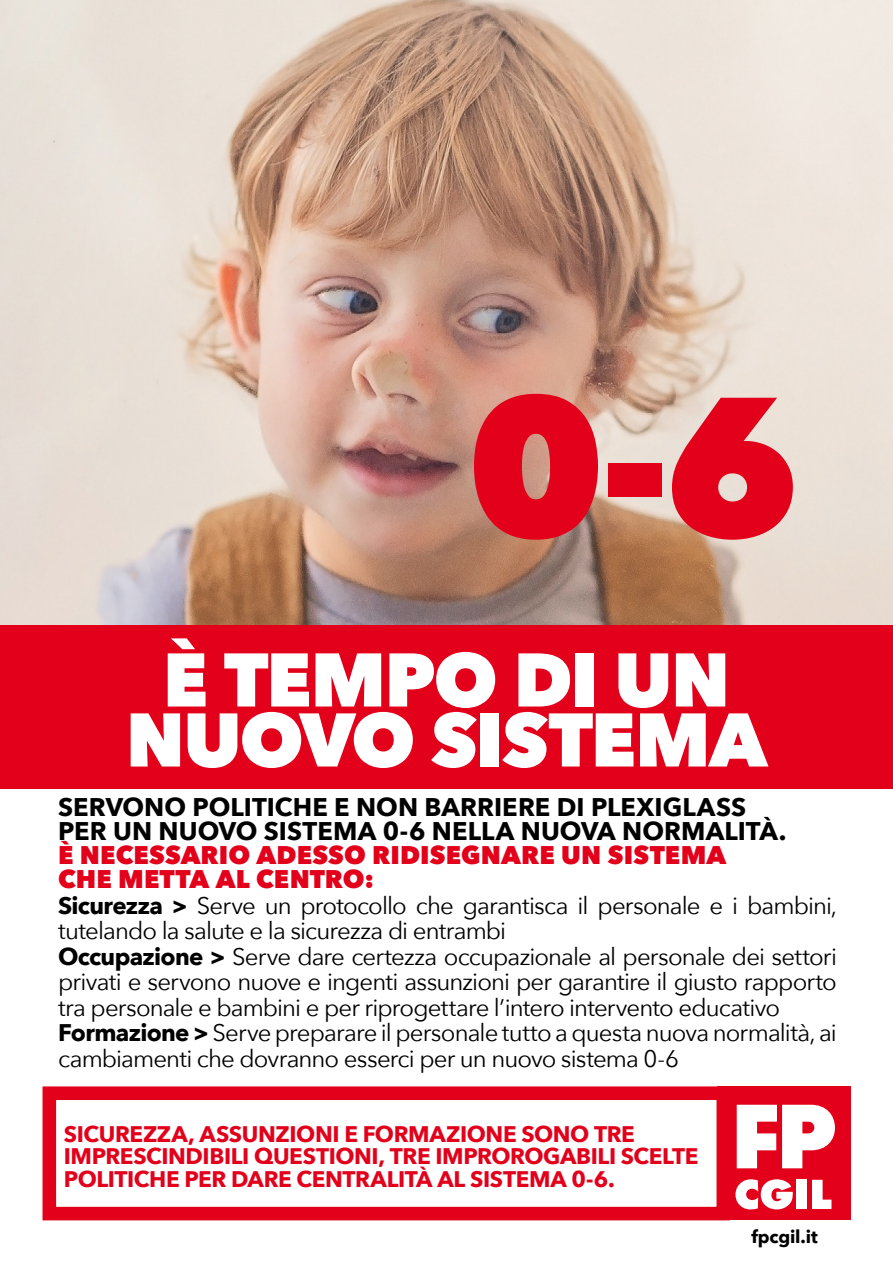
<style>
.page{position:relative;width:893px;height:1263px;background:#fff}
.page>*{position:absolute;margin:0;border:0;box-sizing:border-box;transform-origin:0 0}
.t1{font:800 195px "Avenir Next";color:#e2001a}
.t2{font:800 75px/60px "Avenir Next";letter-spacing:-.02em;color:#fff;text-align:center}
.t3{font:700 25.5px/24px "Avenir Next";color:#000}
.t4{font:800 25.5px/24px "Avenir Next";letter-spacing:.005em;color:#e2001a}
.t5{font:24px/25.5px "Avenir Next";letter-spacing:-.035em;color:#000}
.t6{font:700 22.5px/22.5px "Avenir Next";letter-spacing:-.015em;color:#e2001a}
.t7{font:700 18px "Avenir Next";letter-spacing:-.01em;color:#000}
.s1{font-weight:700}
</style>
<div class="page">
<div style="left:43px;top:1086px;width:687px;height:134px;background:#fff;border:14px solid #e2001a"></div>
<div style="left:716px;top:1086px;width:134px;height:134px;background:#e2001a"></div>
<svg style="left:735px;top:1179px;width:58px;height:30px"></svg>
<div style="left:796px;top:1180px;width:11px;height:29px;background:#fff"></div>
<svg style="left:812px;top:1180px;width:19px;height:29px"></svg>
<svg style="left:737px;top:1105px;width:98px;height:63px"></svg>
<img style="left:0;top:0;width:893px;height:625px">
<div style="left:0;top:625px;width:893px;height:163px;background:#e2001a"></div>
<h1 class="t1" style="left:468px;top:346px;width:334px">0-6</h1>
<h2 class="t2" style="left:126px;top:649px;width:643px">È TEMPO DI UN<br>NUOVO SISTEMA</h2>
<p class="t3" style="left:58px;top:795px;width:730px">SERVONO POLITICHE E NON BARRIERE DI PLEXIGLASS<br>PER UN NUOVO SISTEMA 0-6 NELLA NUOVA NORMALITÀ.</p>
<p class="t4" style="left:58px;top:843px;width:670px">È NECESSARIO ADESSO RIDISEGNARE UN SISTEMA<br>CHE METTA AL CENTRO:</p>
<p class="t5" style="left:58px;top:892px;width:780px"><span class="s1">Sicurezza &gt;</span> Serve un protocollo che garantisca il personale e i bambini, tutelando la salute e la sicurezza di entrambi<br><span class="s1">Occupazione &gt;</span> Serve dare certezza occupazionale al personale dei settori privati e servono nuove e ingenti assunzioni per garantire il giusto rapporto tra personale e bambini e per riprogettare l’intero intervento educativo <span class="s1">Formazione &gt;</span> Serve preparare il personale tutto a questa nuova normalità, ai cambiamenti che dovranno esserci per un nuovo sistema 0-6</p>
<p class="t6" style="left:64px;top:1122px;width:636px">SICUREZZA, ASSUNZIONI E FORMAZIONE SONO TRE<br>IMPRESCINDIBILI QUESTIONI, TRE IMPROROGABILI SCELTE<br>POLITICHE PER DARE CENTRALITÀ AL SISTEMA 0-6.</p>
<p class="t7" style="left:751px;top:1221px;width:68px">fpcgil.it</p>
</div>
